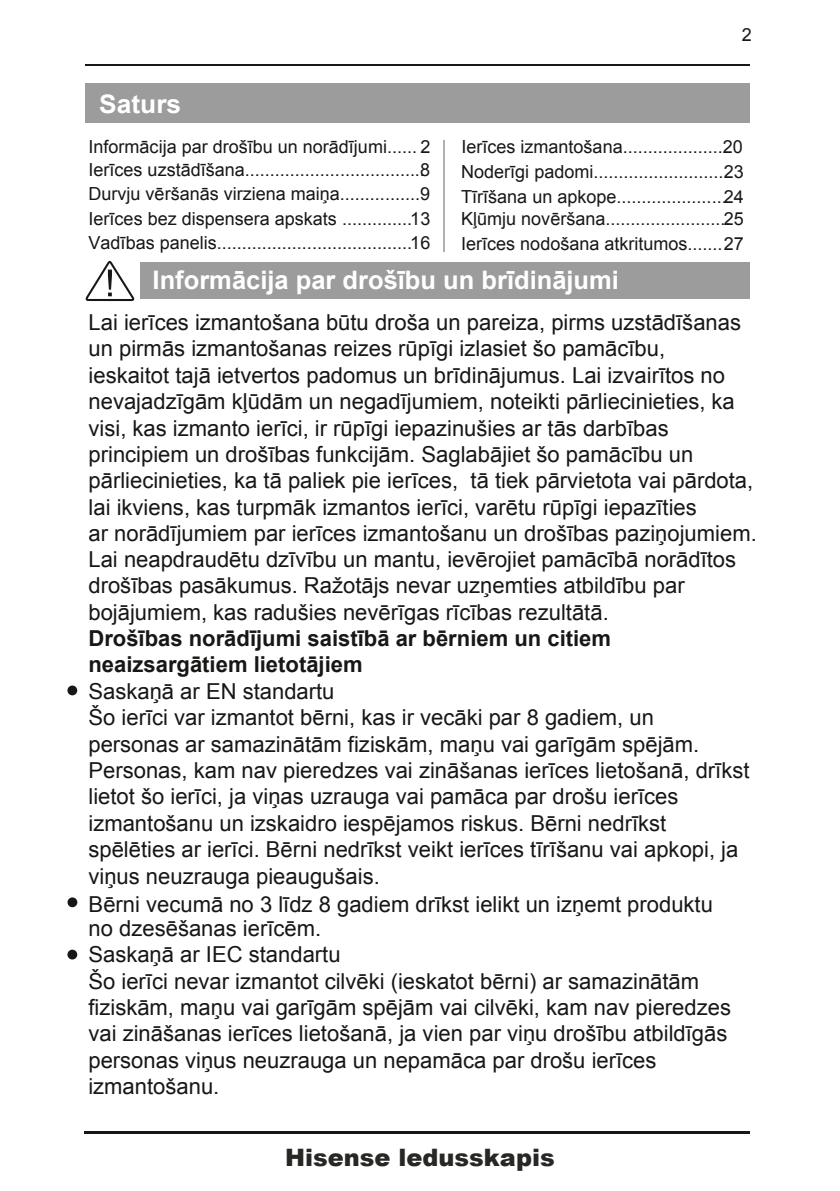
<style>
.page{position:relative;width:840px;height:1191px;background:#fff}
.page>*{position:absolute;margin:0;border:0;box-sizing:border-box;transform-origin:0 0}
.t1{font:700 25.4px "Arial";color:#fff}
.t2{font:900 24px "Arial";color:#272725}
.t3{font:22px/26.4px "Arial";color:#181716}
.t4{font:700 22px/26.4px "Arial";color:#181716}
.t5{font:18px/24px "Arial";color:#181716}
</style>
<div class="page">
<div style="left:85px;top:83px;width:664px;height:40px;background:#9c9c9d"></div>
<div style="left:141px;top:262px;width:608px;height:37px;background:#9c9c9d"></div>
<svg style="left:85px;top:261px;width:49px;height:40px"></svg>
<hr style="left:85px;top:65px;width:664px;height:1px;background:#181716">
<hr style="left:84px;top:1131px;width:665px;height:3px;background:#181716">
<hr style="left:442px;top:140px;width:2px;height:112px;background:#afb0b0">
<div style="left:67px;top:685px;width:10px;height:10px;background:#181716;border-radius:50%"></div>
<div style="left:67px;top:949px;width:10px;height:10px;background:#181716;border-radius:50%"></div>
<div style="left:67px;top:897px;width:10px;height:10px;background:#181716;border-radius:50%"></div>
<p class="t1" style="left:99px;top:87px;width:83px">Saturs</p>
<p class="t5" style="left:88px;top:135px;width:343px">Informācija par drošību un norādījumi...... 2</p>
<p class="t5" style="left:88px;top:182px;width:343px">Durvju vēršanās virziena maiņa................9</p>
<p class="t5" style="left:88px;top:158px;width:343px">Ierīces uzstādīšana....................................8</p>
<p class="t5" style="left:89px;top:207px;width:343px">Ierīces bez dispensera apskats ..............13<br>Vadības panelis.......................................16</p>
<p class="t5" style="left:741px;top:23px;width:12px">2</p>
<p class="t5" style="left:461px;top:135px;width:283px">Ierīces izmantošana....................20</p>
<p class="t5" style="left:461px;top:185px;width:284px">Tīrīšana un apkope......................24</p>
<p class="t5" style="left:461px;top:159px;width:284px">Noderīgi padomi..........................23</p>
<p class="t5" style="left:461px;top:207px;width:284px">Kļūmju novēršana.........................25</p>
<p class="t5" style="left:461px;top:232px;width:284px">Ierīces nodošana atkritumos.......27</p>
<p class="t1" style="left:152px;top:263px;width:467px">Informācija par drošību un brīdinājumi</p>
<p class="t3" style="left:88px;top:309px;width:669px">Lai ierīces izmantošana būtu droša un pareiza, pirms uzstādīšanas un pirmās izmantošanas reizes rūpīgi izlasiet šo pamācību,<br>ieskaitot tajā ietvertos padomus un brīdinājumus. Lai izvairītos no nevajadzīgām kļūdām un negadījumiem, noteikti pārliecinieties, ka visi, kas izmanto ierīci, ir rūpīgi iepazinušies ar tās darbības principiem un drošības funkcijām. Saglabājiet šo pamācību un pārliecinieties, ka tā paliek pie ierīces, tā tiek pārvietota vai pārdota, lai ikviens, kas turpmāk izmantos ierīci, varētu rūpīgi iepazīties<br>ar norādījumiem par ierīces izmantošanu un drošības paziņojumiem.<br>Lai neapdraudētu dzīvību un mantu, ievērojiet pamācībā norādītos drošības pasākumus. Ražotājs nevar uzņemties atbildību par bojājumiem, kas radušies nevērīgas rīcības rezultātā.</p>
<p class="t4" style="left:88px;top:625px;width:524px">Drošības norādījumi saistībā ar bērniem un citiem neaizsargātiem lietotājiem</p>
<p class="t3" style="left:88px;top:678px;width:662px">Saskaņā ar EN standartu<br>Šo ierīci var izmantot bērni, kas ir vecāki par 8 gadiem, un personas ar samazinātām fiziskām, maņu vai garīgām spējām.<br>Personas, kam nav pieredzes vai zināšanas ierīces lietošanā, drīkst lietot šo ierīci, ja viņas uzrauga vai pamāca par drošu ierīces izmantošanu un izskaidro iespējamos riskus. Bērni nedrīkst spēlēties ar ierīci. Bērni nedrīkst veikt ierīces tīrīšanu vai apkopi, ja viņus neuzrauga pieaugušais.</p>
<p class="t3" style="left:89px;top:892px;width:625px;line-height:24px">Bērni vecumā no 3 līdz 8 gadiem drīkst ielikt un izņemt produktu no dzesēšanas ierīcēm.</p>
<p class="t3" style="left:88px;top:941px;width:643px">Saskaņā ar IEC standartu<br>Šo ierīci nevar izmantot cilvēki (ieskatot bērni) ar samazinātām fiziskām, maņu vai garīgām spējām vai cilvēki, kam nav pieredzes vai zināšanas ierīces lietošanā, ja vien par viņu drošību atbildīgās personas viņus neuzrauga un nepamāca par drošu ierīces izmantošanu.</p>
<p class="t2" style="left:285px;top:1140px;width:271px">Hisense ledusskapis</p>
</div>
